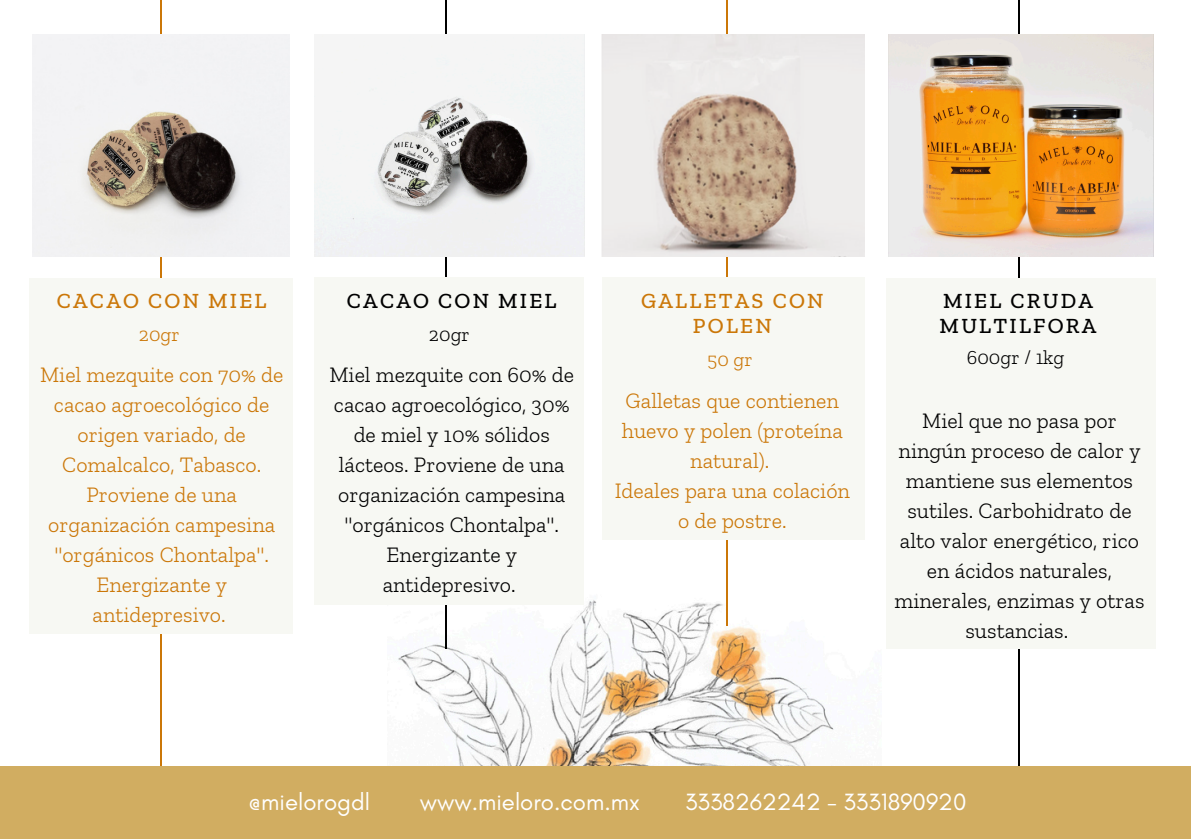
<style>
.page{position:relative;width:1191px;height:839px;background:#fff}
.page>*{position:absolute;margin:0;border:0;box-sizing:border-box;transform-origin:0 0}
.t1{font:24px "Glacial Indifference";color:#fff}
.t2{font:300 22px/30px "Zilla Slab";color:#000;text-align:center}
.t3{font:300 22px/30px "Zilla Slab";color:#cb7708;text-align:center}
.t4{font:500 22px/25.6px "Zilla Slab";letter-spacing:.1em;color:#000}
.t5{font:500 22px/25.6px "Zilla Slab";letter-spacing:.1em;color:#cb7708;text-align:center}
.t6{font:300 20px "Zilla Slab";color:#000}
.t7{font:300 20px "Zilla Slab";color:#cb7708}
</style>
<div class="page">
<img style="left:388px;top:584px;width:446px;height:182px">
<hr style="left:445px;top:0;width:2px;height:648px;background:#000">
<hr style="left:160px;top:0;width:2px;height:838px;background:#cb7708">
<hr style="left:1018px;top:0;width:2px;height:838px;background:#000">
<hr style="left:727px;top:0;width:1px;height:626px;background:#cb7708">
<div style="left:314px;top:277px;width:270px;height:327px;background:#f7f8f3"></div>
<div style="left:602px;top:277px;width:262px;height:262px;background:#f7f8f3"></div>
<div style="left:29px;top:278px;width:264px;height:356px;background:#f7f8f3"></div>
<img style="left:602px;top:34px;width:262px;height:222px">
<img style="left:33px;top:34px;width:256px;height:222px">
<div style="left:886px;top:278px;width:270px;height:371px;background:#f7f8f3"></div>
<img style="left:888px;top:34px;width:266px;height:222px">
<div style="left:0;top:766px;width:1191px;height:72px;background:#d1ad61"></div>
<img style="left:314px;top:34px;width:270px;height:222px">
<h1 class="t5" style="left:57px;top:287px;width:211px">CACAO CON MIEL</h1>
<p class="t7" style="left:139px;top:322px;width:42px">20gr</p>
<h1 class="t3" style="left:40px;top:359px;width:245px">Miel mezquite con 70% de cacao agroecológico de origen variado, de<br>Comalcalco, Tabasco.<br>Proviene de una organización campesina "orgánicos Chontalpa".<br>Energizante y antidepresivo.</h1>
<h1 class="t4" style="left:347px;top:287px;width:211px">CACAO CON MIEL</h1>
<p class="t6" style="left:429px;top:322px;width:42px">20gr</p>
<h2 class="t2" style="left:329px;top:359px;width:246px">Miel mezquite con 60% de cacao agroecológico, 30% de miel y 10% sólidos lácteos. Proviene de una organización campesina "orgánicos Chontalpa".<br>Energizante y antidepresivo.</h2>
<p class="t5" style="left:641px;top:287px;width:184px">GALLETAS CON<br>POLEN</p>
<h2 class="t7" style="left:707px;top:347px;width:47px">50 gr</h2>
<p class="t3" style="left:615px;top:385px;width:237px">Galletas que contienen huevo y polen (proteína natural).<br>Ideales para una colación o de postre.</p>
<h2 class="t4" style="left:940px;top:287px;width:158px">MIEL CRUDA<br>MULTILFORA</h2>
<p class="t6" style="left:967px;top:345px;width:99px">600gr / 1kg</p>
<h1 class="t2" style="left:895px;top:405px;width:251px">Miel que no pasa por ningún proceso de calor y mantiene sus elementos sutiles. Carbohidrato de alto valor energético, rico en ácidos naturales, minerales, enzimas y otras sustancias.</h1>
<h2 class="t1" style="left:248px;top:787px;width:124px">@mielorogdl</h2>
<p class="t1" style="left:420px;top:787px;width:222px">www.mieloro.com.mx</p>
<p class="t1" style="left:685px;top:787px;width:283px">3338262242 - 3331890920</p>
</div>
